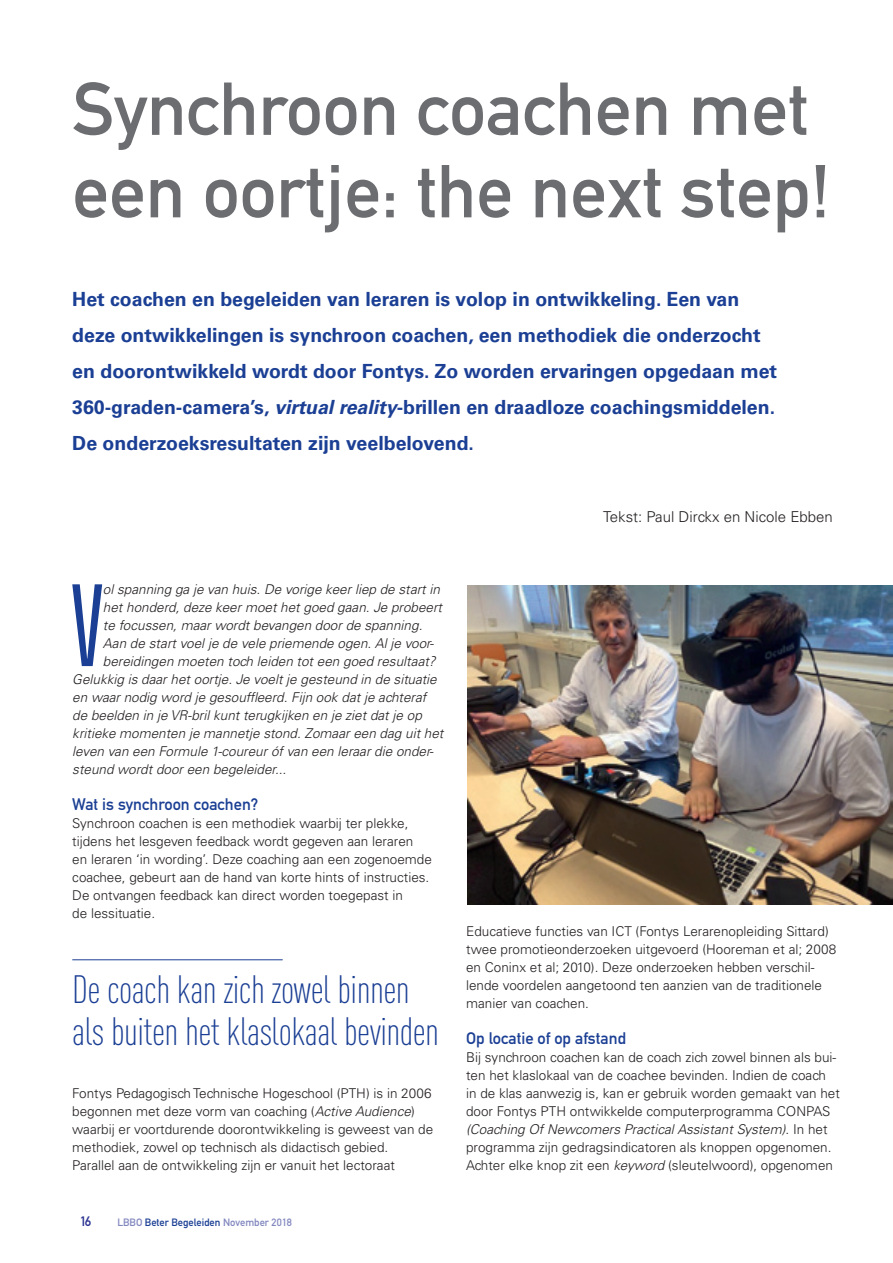
<style>
.page{position:relative;width:893px;height:1263px;background:#fff}
.page>*{position:absolute;margin:0;border:0;box-sizing:border-box;transform-origin:0 0}
.t1{font:300 ultra-condensed 113.25px "Univers LT Std";color:#1b3f94}
.t2{font:73.5px/82.5px "DIN Mittelschrift LT";color:#6c6d70}
.t3{font:300 39px/42.5px "DIN Cond";letter-spacing:-.015em;color:#1b3f94}
.t4{font:700 19.5px/36px "Univers LT Std";color:#1b3f94}
.t5{font:16.5px "DIN Mittelschrift LT";color:#1b3f94}
.t6{font:300 15px "Univers LT Std";color:#231f20}
.t7{font:300 13.5px/18px "Univers LT Std";color:#231f20}
.t8{font:italic 300 13.5px "Univers LT Std";color:#231f20}
.t9{font:13.5px "DIN Mittelschrift LT";color:#2b3291}
.t10{font:10.5px "DIN Mittelschrift LT";color:#8287bf}
.s1{font-style:italic}
.s2{color:#1b3f94}
</style>
<div class="page">
<img style="left:468px;top:586px;width:425px;height:319px">
<hr style="left:72px;top:959px;width:211px;height:1px;background:#1b3f94">
<h2 class="t2" style="left:72px;top:68px;width:759px">Synchroon coachen met een oortje: the next step!</h2>
<p class="t4" style="left:72px;top:281px;width:706px">Het coachen en begeleiden van leraren is volop in ontwikkeling. Een van deze ontwikkelingen is synchroon coachen, een methodiek die onderzocht en doorontwikkeld wordt door Fontys. Zo worden ervaringen opgedaan met 360-graden-camera’s, <span class="s1">virtual reality</span>-brillen en draadloze coachingsmiddelen.<br>De onderzoeksresultaten zijn veelbelovend.</p>
<p class="t6" style="left:603px;top:508px;width:231px">Tekst: Paul Dirckx en Nicole Ebben</p>
<h1 class="t1" style="left:71px;top:567px;width:33px">V</h1>
<p class="t8" style="left:103px;top:581px;width:339px">ol spanning ga je van huis. De vorige keer liep de start in</p>
<p class="t8" style="left:103px;top:599px;width:341px">het honderd, deze keer moet het goed gaan. Je probeert</p>
<p class="t8" style="left:103px;top:617px;width:321px">te focussen, maar wordt bevangen door de spanning.</p>
<p class="t8" style="left:103px;top:635px;width:332px">Aan de start voel je de vele priemende ogen. Al je voor-</p>
<p class="t8" style="left:103px;top:653px;width:334px">bereidingen moeten toch leiden tot een goed resultaat?</p>
<p class="t8" style="left:72px;top:671px;width:366px">Gelukkig is daar het oortje. Je voelt je gesteund in de situatie</p>
<p class="t8" style="left:72px;top:689px;width:356px">en waar nodig word je gesouffleerd. Fijn ook dat je achteraf</p>
<p class="t8" style="left:72px;top:707px;width:351px">de beelden in je VR-bril kunt terugkijken en je ziet dat je op</p>
<p class="t8" style="left:72px;top:725px;width:373px">kritieke momenten je mannetje stond. Zomaar een dag uit het</p>
<p class="t8" style="left:72px;top:743px;width:363px">leven van een Formule 1-coureur óf van een leraar die onder-</p>
<p class="t8" style="left:72px;top:761px;width:216px">steund wordt door een begeleider...</p>
<p class="t5" style="left:72px;top:795px;width:188px">Wat is synchroon coachen?</p>
<p class="t7" style="left:72px;top:814px;width:361px">Synchroon coachen is een methodiek waarbij ter plekke, tijdens het lesgeven feedback wordt gegeven aan leraren<br>en leraren ‘in wording’. Deze coaching aan een zogenoemde coachee, gebeurt aan de hand van korte hints of instructies.<br>De ontvangen feedback kan direct worden toegepast in<br>de lessituatie.</p>
<h3 class="t3" style="left:72px;top:968px;width:368px">De coach kan zich zowel binnen als buiten het klaslokaal bevinden</h3>
<p class="t7" style="left:72px;top:1084px;width:363px">Fontys Pedagogisch Technische Hogeschool (PTH) is in 2006 begonnen met deze vorm van coaching (<span class="s1">Active Audience</span>) waarbij er voortdurende doorontwikkeling is geweest van de methodiek, zowel op technisch als didactisch gebied.<br>Parallel aan de ontwikkeling zijn er vanuit het lectoraat</p>
<p class="t9" style="left:80px;top:1213px;width:13px">16</p>
<p class="t10" style="left:117px;top:1216px;width:176px">lbbo <span class="s2">Beter Begeleiden</span> November 2018</p>
<p class="t7" style="left:466px;top:922px;width:372px">Educatieve functies van ICT (Fontys Lerarenopleiding Sittard) twee promotieonderzoeken uitgevoerd (Hooreman et al; 2008 en Coninx et al; 2010). Deze onderzoeken hebben verschil&shy;lende voordelen aangetoond ten aanzien van de traditionele manier van coachen.</p>
<p class="t5" style="left:466px;top:1029px;width:162px">Op locatie of op afstand</p>
<p class="t7" style="left:466px;top:1048px;width:375px">Bij synchroon coachen kan de coach zich zowel binnen als bui&shy;ten het klaslokaal van de coachee bevinden. Indien de coach<br>in de klas aanwezig is, kan er gebruik worden gemaakt van het door Fontys PTH ontwikkelde computerprogramma CONPAS <span class="s1">(Coaching Of Newcomers Practical Assistant System)</span>. In het programma zijn gedragsindicatoren als knoppen opgenomen.<br>Achter elke knop zit een <span class="s1">keyword</span> (sleutelwoord), opgenomen</p>
</div>
